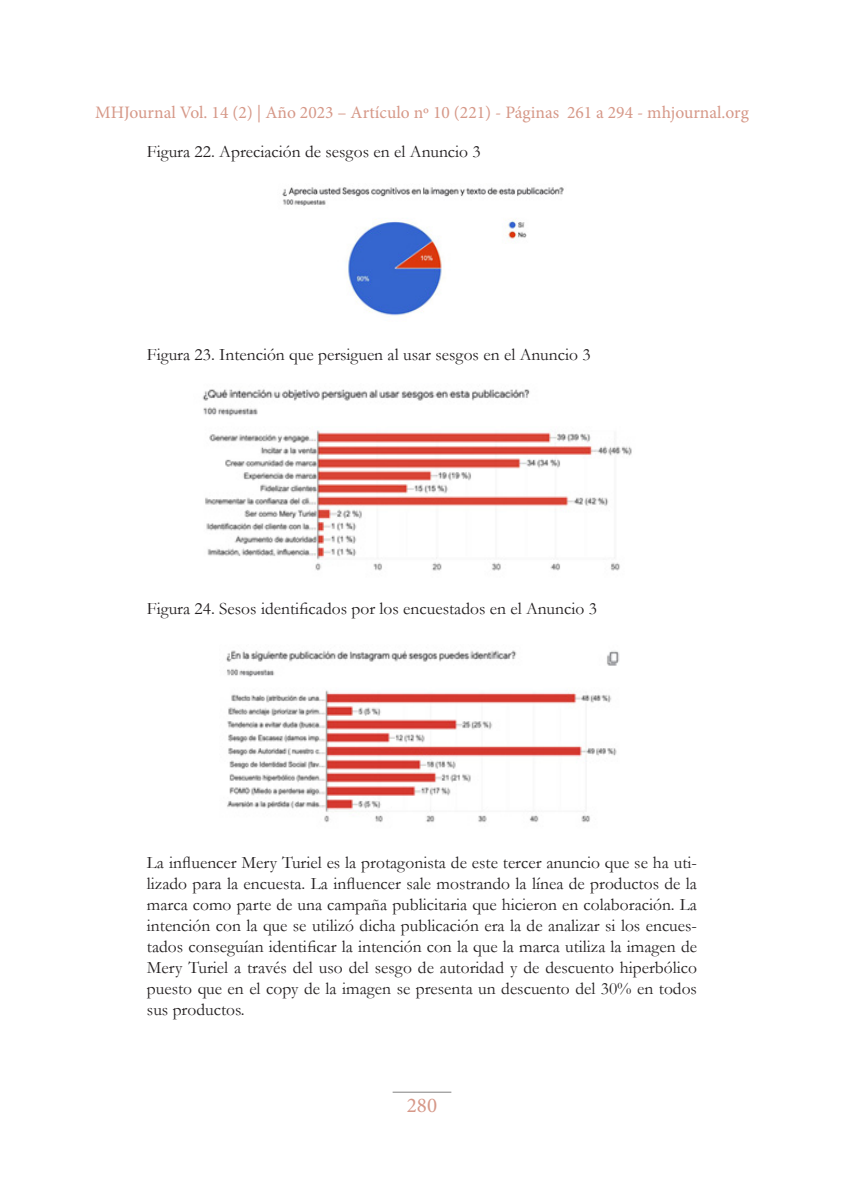
<style>
.page{position:relative;width:844px;height:1191px;background:#fff}
.page>*{position:absolute;margin:0;border:0;box-sizing:border-box;transform-origin:0 0}
.t1{font:21px "Minion Pro";color:#d69888}
.Nota_al_pie{font:17.5px/21px "Garamond";color:#231f20;text-align:justify}
.Nota_al_pie-2{font:17.5px "Garamond";color:#211d1e}
.t2{font:17.5px "Minion Pro";color:#d69888}
</style>
<div class="page">
<hr style="left:392px;top:1091px;width:59px;height:1px;background:#808080">
<img style="left:282px;top:187px;width:282px;height:129px">
<img style="left:202px;top:389px;width:430px;height:182px">
<img style="left:226px;top:650px;width:394px;height:173px">
<p class="t2" style="left:95px;top:100px;width:655px">MHJournal Vol. 14 (2) | Año 2023 – Artículo nº 10 (221) - Páginas 261 a 294 - mhjournal.org</p>
<p class="Nota_al_pie-2" style="left:147px;top:140px;width:335px">Figura 22. Apreciación de sesgos en el Anuncio 3</p>
<p class="Nota_al_pie-2" style="left:147px;top:343px;width:445px">Figura 23. Intención que persiguen al usar sesgos en el Anuncio 3</p>
<p class="Nota_al_pie-2" style="left:147px;top:596px;width:451px">Figura 24. Sesos identificados por los encuestados en el Anuncio 3</p>
<p class="Nota_al_pie" style="left:147px;top:851px;width:551px">La influencer Mery Turiel es la protagonista de este tercer anuncio que se ha uti&shy;lizado para la encuesta. La influencer sale mostrando la línea de productos de la marca como parte de una campaña publicitaria que hicieron en colaboración. La intención con la que se utilizó dicha publicación era la de analizar si los encues&shy;tados conseguían identificar la intención con la que la marca utiliza la imagen de Mery Turiel a través del uso del sesgo de autoridad y de descuento hiperbólico puesto que en el copy de la imagen se presenta un descuento del 30% en todos sus productos.</p>
<p class="t1" style="left:407px;top:1091px;width:32px">280</p>
</div>
